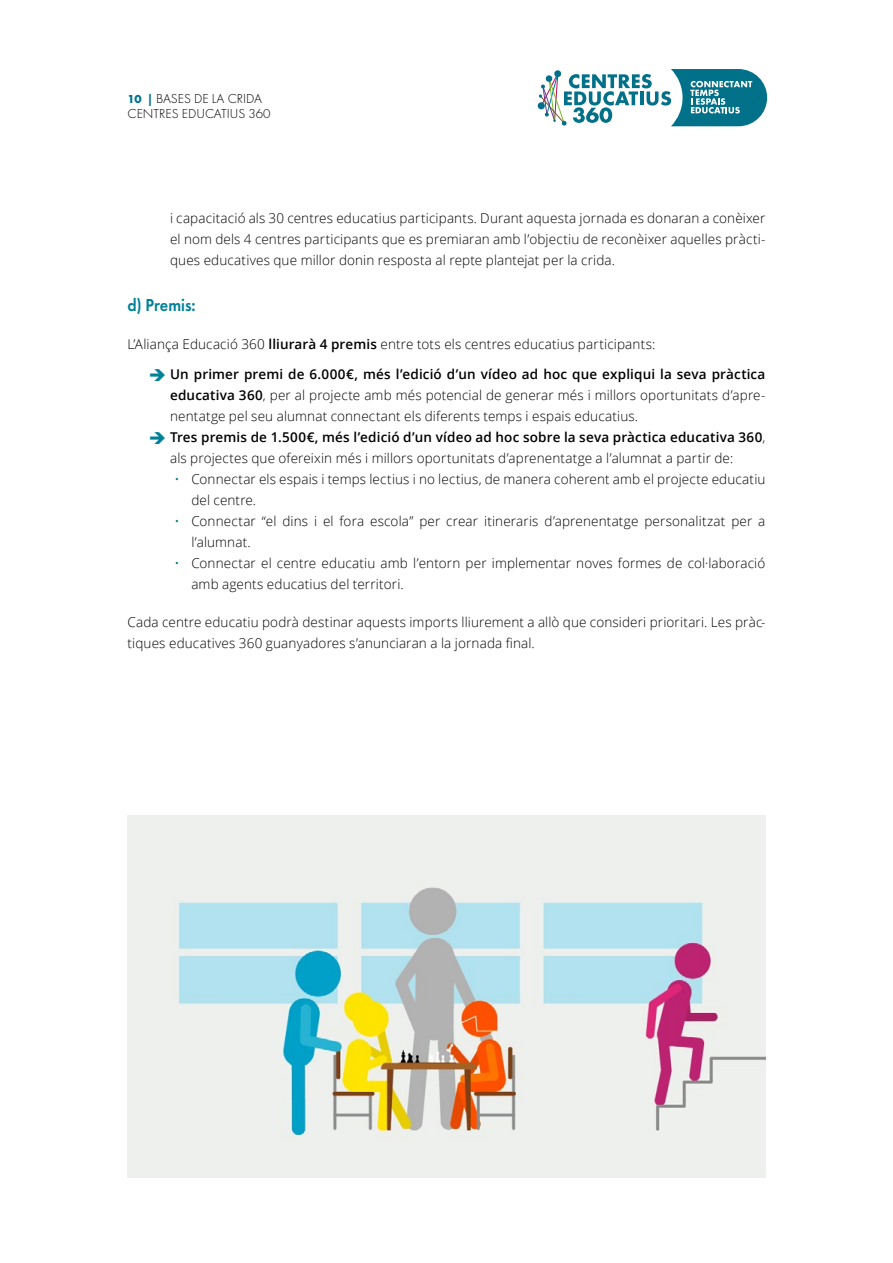
<style>
.page{position:relative;width:893px;height:1263px;background:#fff}
.page>*{position:absolute;margin:0;border:0;box-sizing:border-box;transform-origin:0 0}
._3_-_subtitols_blau{font:600 18px "Futura PT";color:#00819a;scale:.9 1}
.t1{font:300 13.5px/21px "Open Sans";letter-spacing:.01em;color:#000}
.t2{font:300 13.5px/15.5px "Futura PT";color:#000}
.s1{font-weight:700;font-size:12px;color:#00748d}
.s2{font-weight:600}
.s3{color:#00748d}
</style>
<div class="page">
<svg style="left:537px;top:69px;width:231px;height:58px"></svg>
<img style="left:128px;top:815px;width:637px;height:363px">
<p class="t2" style="left:128px;top:91px;width:145px"><span class="s1">10 |</span> BASES DE LA CRIDA<br>CENTRES EDUCATIUS 360</p>
<p class="t1" style="left:170px;top:207px;width:597px;text-align:justify">i capacitació als 30 centres educatius participants. Durant aquesta jornada es donaran a conèixer el nom dels 4 centres participants que es premiaran amb l’objectiu de reconèixer aquelles pràcti&shy;ques educatives que millor donin resposta al repte plantejat per la crida.</p>
<p class="_3_-_subtitols_blau" style="left:128px;top:294px;width:77px">d) Premis:</p>
<p class="t1" style="left:128px;top:334px;width:529px">L’Aliança Educació 360 <span class="s2">lliurarà 4 premis</span> entre tots els centres educatius participants:</p>
<p class="t1" style="left:170px;top:363px;width:597px;text-align:justify"><span class="s2">Un primer premi de 6.000€, més l’edició d’un vídeo ad hoc que expliqui la seva pràctica educativa 360</span>, per al projecte amb més potencial de generar més i millors oportunitats d’apre&shy;nentatge pel seu alumnat connectant els diferents temps i espais educatius.</p>
<p class="t1" style="left:170px;top:426px;width:597px"><span class="s2">Tres premis de 1.500€, més l’edició d’un vídeo ad hoc sobre la seva pràctica educativa 360</span>, als projectes que ofereixin més i millors oportunitats d’aprenentatge a l’alumnat a partir de:</p>
<p class="t1" style="left:191px;top:468px;width:576px;text-indent:-17px"><span class="s3">•</span> Connectar els espais i temps lectius i no lectius, de manera coherent amb el projecte educatiu del centre.</p>
<p class="t1" style="left:191px;top:510px;width:576px;text-indent:-17px"><span class="s3">•</span> Connectar “el dins i el fora escola” per crear itineraris d’aprenentatge personalitzat per a l’alumnat.</p>
<p class="t1" style="left:191px;top:552px;width:575px;text-indent:-17px"><span class="s3">•</span> Connectar el centre educatiu amb l’entorn per implementar noves formes de col·laboració amb agents educatius del territori.</p>
<p class="t1" style="left:128px;top:611px;width:639px">Cada centre educatiu podrà destinar aquests imports lliurement a allò que consideri prioritari. Les pràc&shy;tiques educatives 360 guanyadores s’anunciaran a la jornada final.</p>
</div>
